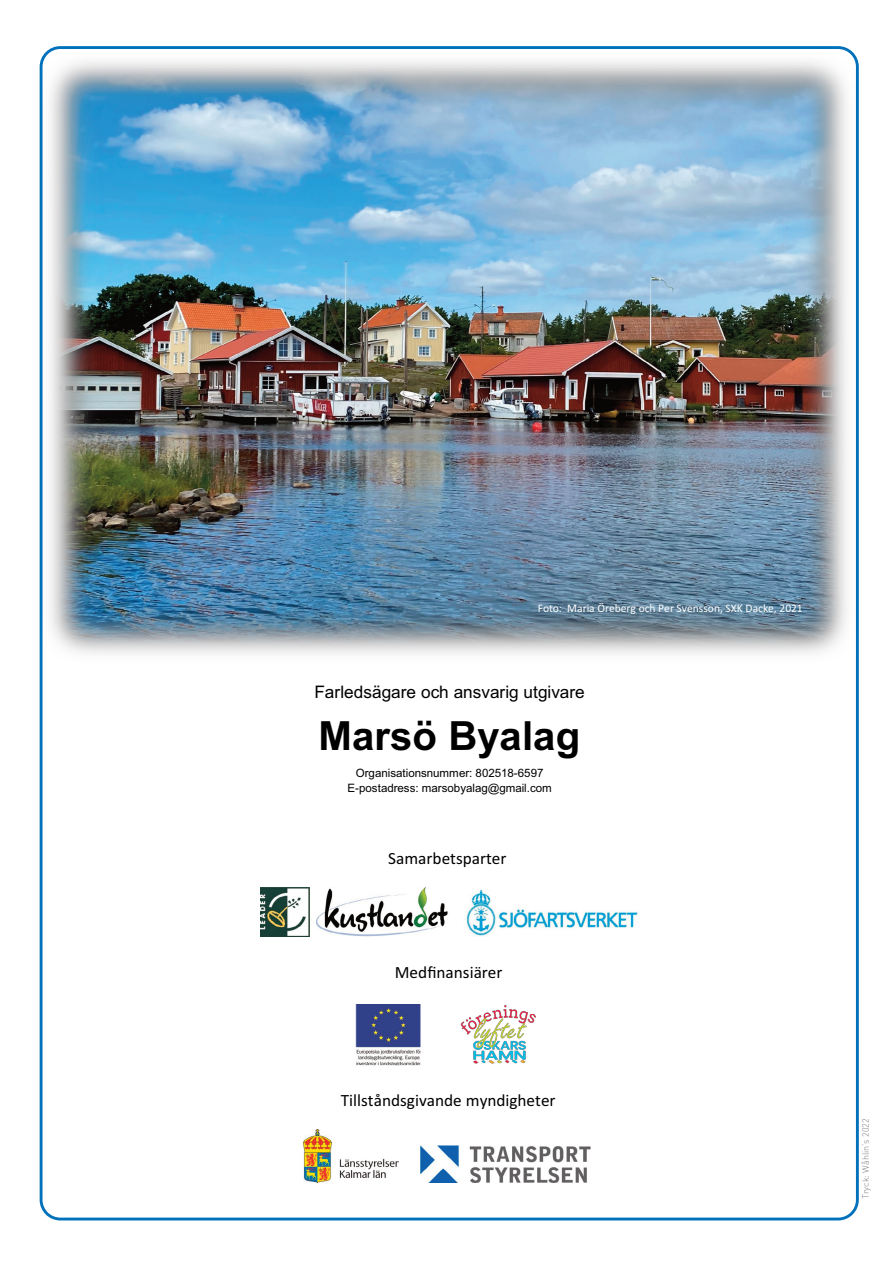
<style>
.page{position:relative;width:893px;height:1263px;background:#fff}
.page>*{position:absolute;margin:0;border:0;box-sizing:border-box;transform-origin:0 0}
.t1{font:700 40.2px "Arial";color:#000}
.t2{font:17.25px "Calibri";color:#000}
.t3{font:17.25px "Arial";color:#000}
.t4{font:11.55px/14.9px "Arial";letter-spacing:-.005em;color:#000;text-align:center}
.t5{font:11.55px "Calibri";letter-spacing:-.005em;color:#fff}
.t6{font:300 9px "DIN";color:#808285}
</style>
<div class="page">
<img style="left:41px;top:52px;width:816px;height:612px">
<img style="left:460px;top:1005px;width:76px;height:59px">
<img style="left:357px;top:1005px;width:62px;height:59px">
<div style="left:355px;top:1003px;width:66px;height:63px;border:1px solid #fff"></div>
<img style="left:261px;top:887px;width:48px;height:49px">
<img style="left:316px;top:887px;width:132px;height:49px">
<img style="left:466px;top:889px;width:172px;height:47px">
<img style="left:304px;top:1129px;width:95px;height:54px">
<img style="left:421px;top:1145px;width:169px;height:38px">
<p class="t5" style="left:538px;top:604px;width:266px">Foto: Maria Öreberg och Per Svensson, SXK Dacke, 2021</p>
<p class="t3" style="left:314px;top:685px;width:272px">Farledsägare och ansvarig utgivare</p>
<p class="t1" style="left:318px;top:719px;width:263px">Marsö Byalag</p>
<p class="t4" style="left:348px;top:766px;width:206px">Organisationsnummer: 802518-6597<br>E-postadress: marsobyalag@gmail.com</p>
<p class="t2" style="left:388px;top:850px;width:120px">Samarbetsparter</p>
<p class="t2" style="left:395px;top:965px;width:109px">Med昀nansiärer</p>
<p class="t2" style="left:341px;top:1093px;width:216px">Tillståndsgivande myndigheter</p>
<p class="t6" style="left:862px;top:1199px;width:82px;rotate:-90deg">Tryck: Wåhlin’s 2022</p>
</div>
